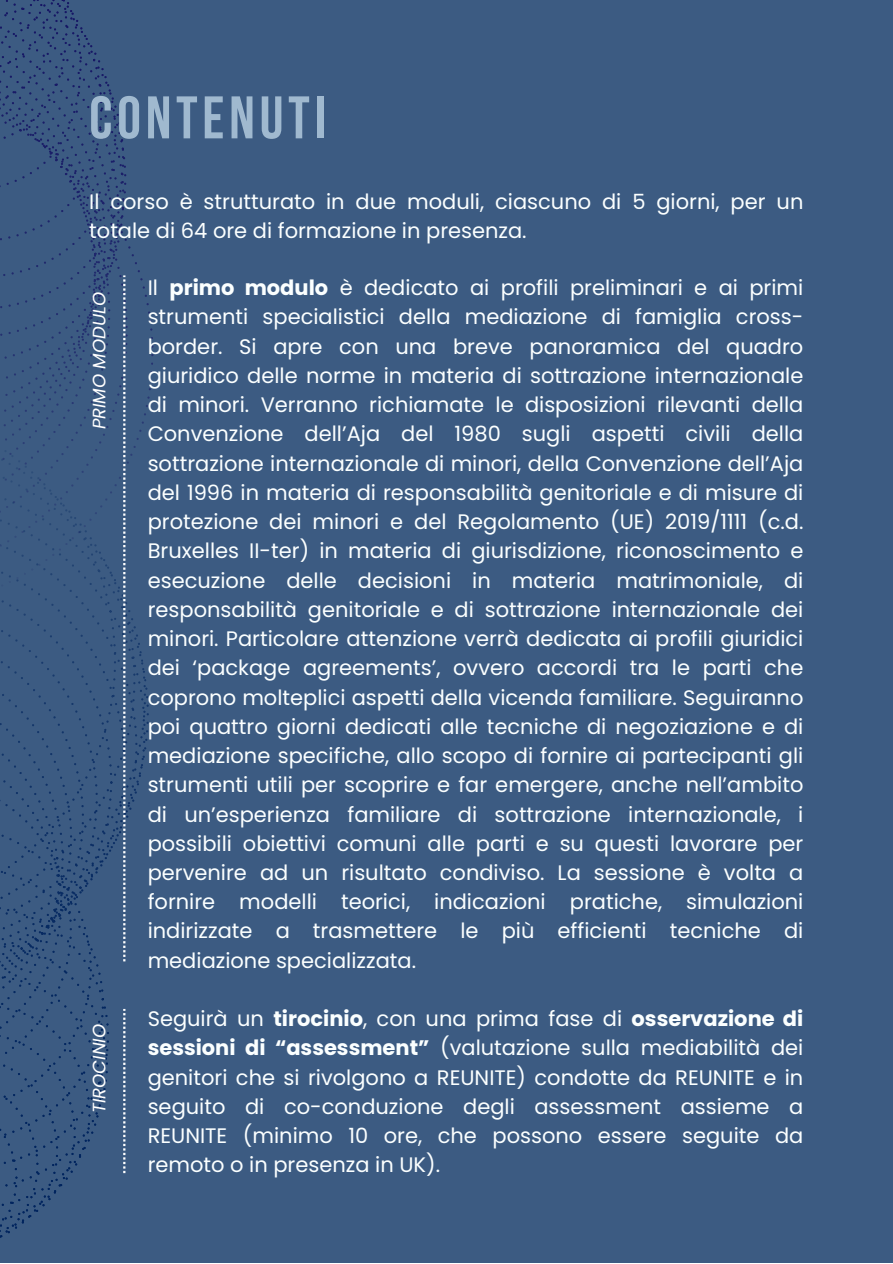
<style>
.page{position:relative;width:893px;height:1264px;background:#fff}
.page>*{position:absolute;margin:0;border:0;box-sizing:border-box;transform-origin:0 0}
.t1{font:700 60px "Bebas Neue";letter-spacing:.08em;color:#a0b9cf}
.t2{font:21px/29.2px "Poppins";color:#fbffff;text-align:justify}
.t3{font:italic 18px "Poppins";color:#fff}
.s1{font-weight:700}
</style>
<div class="page">
<div style="left:0;top:0;width:892px;height:1262px;background:#3c5b82"></div>
<svg style="left:0;top:630px;width:149px;height:608px"></svg>
<svg style="left:0;top:0;width:154px;height:630px"></svg>
<svg style="left:123px;top:275px;width:2px;height:686px"></svg>
<svg style="left:123px;top:1008px;width:2px;height:165px"></svg>
<p class="t1" style="left:89px;top:93px;width:238px">CONTENUTI</p>
<p class="t2" style="left:89px;top:187px;width:715px">Il corso è strutturato in due moduli, ciascuno di 5 giorni, per un totale di 64 ore di formazione in presenza.</p>
<p class="t3" style="left:86px;top:429px;width:139px;rotate:-90deg">PRIMO MODULO</p>
<p class="t3" style="left:86px;top:1112px;width:90px;rotate:-90deg">TIROCINIO</p>
<p class="t2" style="left:148px;top:273px;width:657px">Il <span class="s1">primo modulo</span> è dedicato ai profili preliminari e ai primi strumenti specialistici della mediazione di famiglia cross&shy;border. Si apre con una breve panoramica del quadro giuridico delle norme in materia di sottrazione internazionale di minori. Verranno richiamate le disposizioni rilevanti della Convenzione dell’Aja del 1980 sugli aspetti civili della sottrazione internazionale di minori, della Convenzione dell’Aja del 1996 in materia di responsabilità genitoriale e di misure di protezione dei minori e del Regolamento (UE) 2019/1111 (c.d.<br>Bruxelles II-ter) in materia di giurisdizione, riconoscimento e esecuzione delle decisioni in materia matrimoniale, di responsabilità genitoriale e di sottrazione internazionale dei minori. Particolare attenzione verrà dedicata ai profili giuridici dei ‘package agreements’, ovvero accordi tra le parti che coprono molteplici aspetti della vicenda familiare. Seguiranno poi quattro giorni dedicati alle tecniche di negoziazione e di mediazione specifiche, allo scopo di fornire ai partecipanti gli strumenti utili per scoprire e far emergere, anche nell’ambito di un’esperienza familiare di sottrazione internazionale, i possibili obiettivi comuni alle parti e su questi lavorare per pervenire ad un risultato condiviso. La sessione è volta a fornire modelli teorici, indicazioni pratiche, simulazioni indirizzate a trasmettere le più efficienti tecniche di mediazione specializzata.</p>
<p class="t2" style="left:148px;top:1004px;width:657px">Seguirà un <span class="s1">tirocinio</span>, con una prima fase di <span class="s1">osservazione di sessioni di “assessment”</span> (valutazione sulla mediabilità dei genitori che si rivolgono a REUNITE) condotte da REUNITE e in seguito di co-conduzione degli assessment assieme a REUNITE (minimo 10 ore, che possono essere seguite da remoto o in presenza in UK).</p>
</div>
